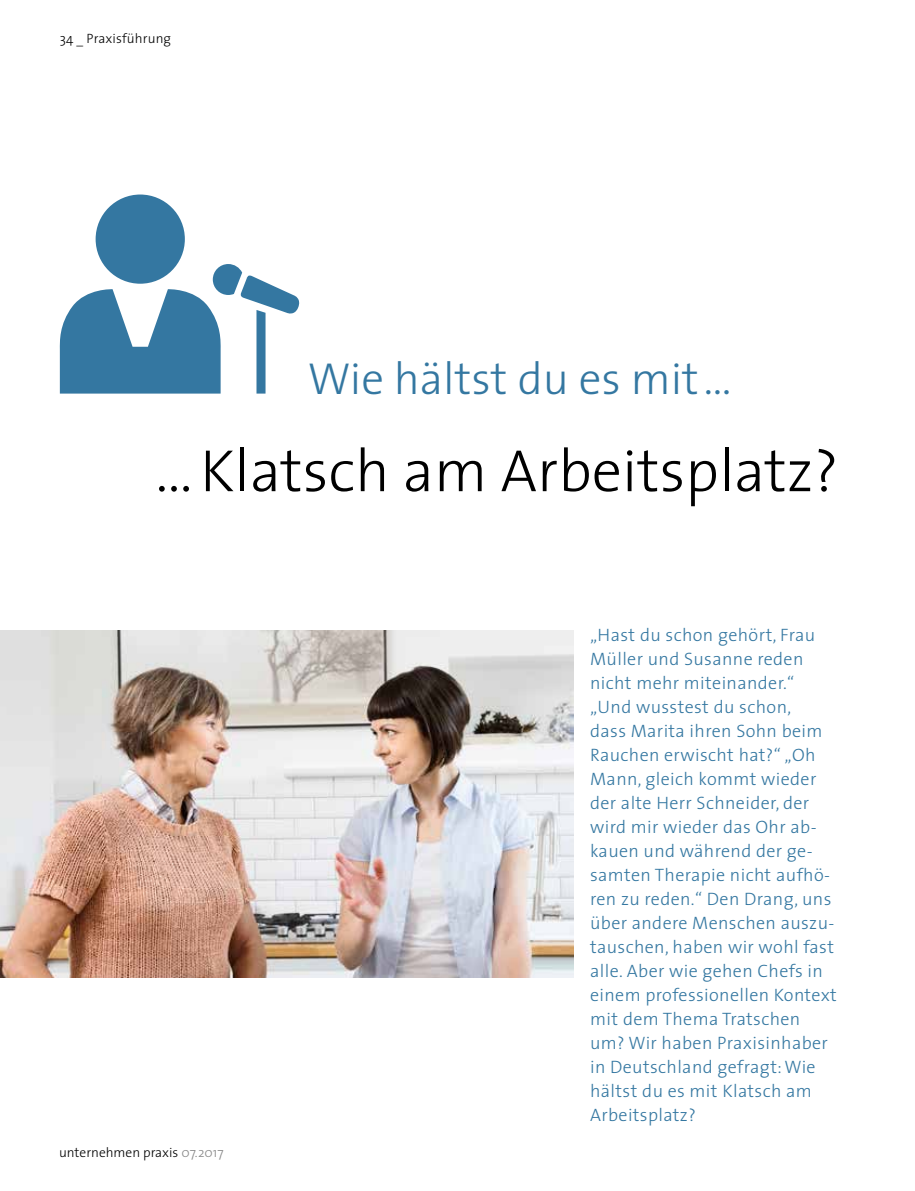
<style>
.page{position:relative;width:915px;height:1191px;background:#fff}
.page>*{position:absolute;margin:0;border:0;box-sizing:border-box;transform-origin:0 0}
.t1{font:300 60px "The Sans";color:#000}
.t2{font:300 45px "The Sans";color:#3477a1}
.t3{font:300 18px/24px "The Sans";letter-spacing:.02em;color:#3477a1}
.t4{font:300 13.5px "The Sans";color:#000}
.s1{color:#878787}
</style>
<div class="page">
<img style="left:0;top:630px;width:573px;height:347px">
<div style="left:96px;top:194px;width:89px;height:90px;background:#3477a1;border-radius:50%"></div>
<svg style="left:59px;top:264px;width:241px;height:129px"></svg>
<p class="t4" style="left:60px;top:27px;width:113px">34 _ Praxisführung</p>
<h2 class="t2" style="left:308px;top:341px;width:425px">Wie hältst du es mit …</h2>
<h1 class="t1" style="left:156px;top:421px;width:684px">… Klatsch am Arbeitsplatz?</h1>
<p class="t4" style="left:59px;top:1141px;width:166px">unternehmen praxis <span class="s1">07.2017</span></p>
<p class="t3" style="left:590px;top:622px;width:248px">„Hast du schon gehört, Frau<br>Müller und Susanne reden nicht mehr miteinander.“ „Und wusstest du schon,<br>dass Marita ihren Sohn beim<br>Rauchen erwischt hat?“ „Oh<br>Mann, gleich kommt wieder der alte Herr Schneider, der wird mir wieder das Ohr ab&shy;kauen und während der ge&shy;samten Therapie nicht aufhö&shy;ren zu reden.“ Den Drang, uns über andere Menschen auszu&shy;tauschen, haben wir wohl fast alle. Aber wie gehen Chefs in einem professionellen Kontext mit dem Thema Tratschen um? Wir haben Praxisinhaber in Deutschland gefragt: Wie hältst du es mit Klatsch am<br>Arbeitsplatz?</p>
</div>
